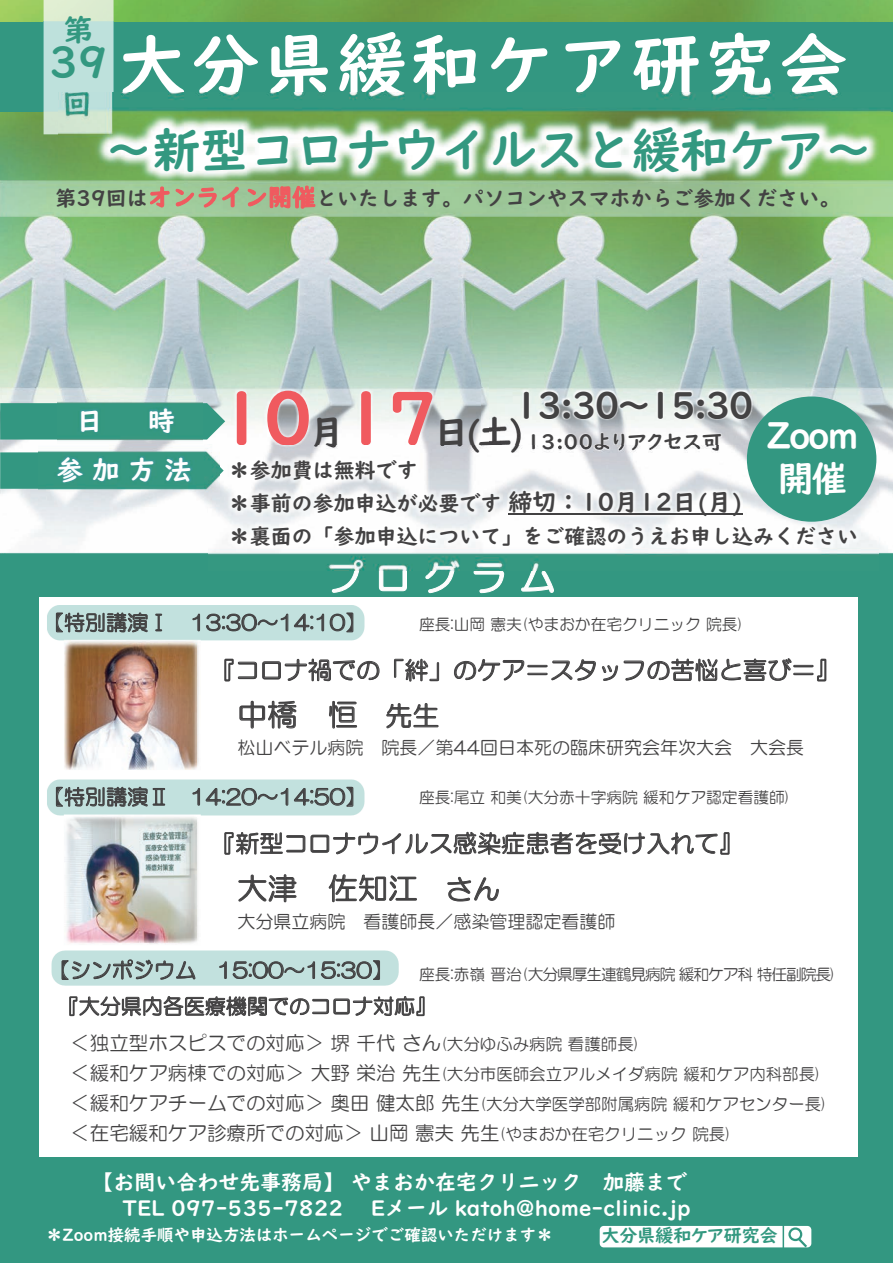
<style>
.page{position:relative;width:893px;height:1263px;background:#fff}
.page>*{position:absolute;margin:0;border:0;box-sizing:border-box;transform-origin:0 0}
.t1{font:72px "UD Digi Kyokasho NP B";color:#f05a5f}
.t2{font:69px "UD Digi Kyokasho NP B";letter-spacing:.065em;color:#fff}
.t3{font:48px "UD Digi Kyokasho NP B";color:#339880}
.t4{font:42px "UD Digi Kyokasho NP B";color:#339880}
.t5{font:36px "UD Digi Kyokasho NK B";letter-spacing:-.06em;color:#434243}
.t6{font:36px/43.2px "UD Digi Kyokasho NK B";letter-spacing:-.06em;color:#fff;text-align:center}
.t7{font:36px "UD Digi Kyokasho NP B";color:#434243}
.t8{font:30px "HG Maru Gothic MPRO";letter-spacing:.005em;color:#434243}
.t9{font:30px "UD Digi Kyokasho NP B";color:#339880}
.t10{font:27px/49.3px "UD Digi Kyokasho NP B";color:#fefefe}
.t11{font:27px "HG Maru Gothic MPRO";color:#434243}
.t12{font:24px "HG Maru Gothic MPRO";letter-spacing:.005em;color:#434243}
.t13{font:24px "UD Digi Kyokasho NP B";color:#434243}
.t14{font:21px/33px "UD Digi Kyokasho NP B";color:#434243}
.t15{font:21px "HG Maru Gothic MPRO";letter-spacing:.005em;color:#434243}
.t16{font:21px/26.1px "UD Digi Kyokasho NP B";color:#fff}
.t17{font:21px "UD Digi Kyokasho NK B";color:#434243}
.t18{font:19.5px "HG Maru Gothic MPRO";color:#434243}
.t19{font:18px "HG Maru Gothic MPRO";color:#434243}
.t20{font:18px "UD Digi Kyokasho NK B";color:#339880}
.t21{font:16.5px "HG Maru Gothic MPRO";color:#434243}
.t22{font:16.5px "UD Digi Kyokasho NP B";color:#fff}
.t23{font:15.75px "HG Maru Gothic MPRO";color:#434243}
.t24{font:15.75px "HG Maru Gothic MPRO";letter-spacing:-.07em;color:#434243}
</style>
<div class="page">
<img style="left:0;top:0;width:893px;height:388px">
<div style="left:0;top:1158px;width:893px;height:105px;background:#339781"></div>
<div style="left:0;top:22px;width:893px;height:89px;background:#339781"></div>
<img style="left:44px;top:0;width:69px;height:135px">
<img style="left:59px;top:92px;width:834px;height:136px">
<div style="left:0;top:553px;width:893px;height:43px;background:#339781"></div>
<svg style="left:331px;top:570px;width:223px;height:23px"></svg>
<div style="left:858px;top:568px;width:35px;height:637px;background:#339781"></div>
<img style="left:0;top:388px;width:893px;height:166px">
<svg style="left:150px;top:186px;width:165px;height:22px;background:#be9c82"></svg>
<img style="left:169px;top:354px;width:311px;height:159px">
<img style="left:489px;top:373px;width:287px;height:72px">
<img style="left:208px;top:445px;width:670px;height:125px">
<hr style="left:509px;top:513px;width:234px;height:2px;background:#434243">
<svg style="left:0;top:403px;width:225px;height:36px;background:#48a18d"></svg>
<img style="left:57px;top:396px;width:146px;height:49px">
<svg style="left:0;top:452px;width:224px;height:37px;background:#4aa28f"></svg>
<img style="left:38px;top:445px;width:181px;height:61px">
<div style="left:747px;top:396px;width:129px;height:126px;background:#339781;border-radius:50%"></div>
<div style="left:0;top:591px;width:39px;height:637px;background:#339781"></div>
<svg style="left:224px;top:659px;width:155px;height:22px"></svg>
<svg style="left:394px;top:659px;width:45px;height:23px"></svg>
<svg style="left:454px;top:659px;width:142px;height:22px"></svg>
<svg style="left:602px;top:665px;width:16px;height:16px"></svg>
<svg style="left:624px;top:658px;width:168px;height:23px"></svg>
<div style="left:793px;top:673px;width:20px;height:2px;border:1px solid #434243"></div>
<div style="left:793px;top:665px;width:20px;height:2px;border:1px solid #434243"></div>
<svg style="left:817px;top:659px;width:9px;height:22px"></svg>
<svg style="left:239px;top:701px;width:57px;height:28px"></svg>
<svg style="left:329px;top:701px;width:28px;height:28px"></svg>
<svg style="left:386px;top:703px;width:53px;height:25px"></svg>
<svg style="left:69px;top:996px;width:356px;height:21px"></svg>
<img style="left:47px;top:605px;width:317px;height:36px">
<svg style="left:56px;top:612px;width:92px;height:20px;background:#839392"></svg>
<svg style="left:155px;top:614px;width:7px;height:17px"></svg>
<svg style="left:192px;top:614px;width:8px;height:17px"></svg>
<svg style="left:206px;top:614px;width:82px;height:17px"></svg>
<svg style="left:294px;top:614px;width:30px;height:17px"></svg>
<svg style="left:330px;top:613px;width:23px;height:19px"></svg>
<img style="left:47px;top:779px;width:316px;height:36px">
<svg style="left:56px;top:787px;width:109px;height:20px;background:#879796"></svg>
<svg style="left:192px;top:788px;width:8px;height:18px"></svg>
<svg style="left:206px;top:787px;width:524px;height:68px"></svg>
<svg style="left:238px;top:874px;width:59px;height:28px"></svg>
<svg style="left:329px;top:874px;width:88px;height:28px"></svg>
<svg style="left:447px;top:877px;width:52px;height:25px"></svg>
<img style="left:51px;top:950px;width:347px;height:36px">
<svg style="left:62px;top:959px;width:133px;height:21px;background:#a6bebc"></svg>
<svg style="left:219px;top:961px;width:8px;height:18px"></svg>
<svg style="left:233px;top:961px;width:82px;height:18px"></svg>
<svg style="left:321px;top:960px;width:59px;height:20px"></svg>
<div style="left:600px;top:1227px;width:211px;height:20px;background:#fff;border-radius:3px"></div>
<div style="left:600px;top:1226px;width:211px;height:21px;border:2px solid #fff;border-radius:3px"></div>
<svg style="left:783px;top:1226px;width:1px;height:21px"></svg>
<div style="left:788px;top:1227px;width:14px;height:14px;border:2px solid #339781;border-radius:50%"></div>
<svg style="left:796px;top:1236px;width:13px;height:12px"></svg>
<img style="left:64px;top:640px;width:137px;height:130px">
<img style="left:64px;top:814px;width:137px;height:130px">
<hr style="left:892px;top:22px;width:1px;height:89px;background:#339781">
<img style="left:65px;top:643px;width:131px;height:126px">
<img style="left:65px;top:817px;width:131px;height:126px">
<h3 class="t9" style="left:63px;top:12px;width:31px">第</h3>
<h3 class="t4" style="left:48px;top:37px;width:61px">39</h3>
<h2 class="t2" style="left:117px;top:24px;width:732px">大分県緩和ケア研究会</h2>
<h3 class="t3" style="left:105px;top:121px;width:769px">～新型コロナウイルスと緩和ケア~</h3>
<p class="t14" style="left:55px;top:182px;width:94px">第39回は</p>
<p class="t14" style="left:316px;top:182px;width:526px">といたします。パソコンやスマホからご参加ください。</p>
<h1 class="t1" style="left:216px;top:376px;width:223px">10 17</h1>
<h3 class="t5" style="left:514px;top:384px;width:242px">13:30~15:30</h3>
<p class="t10" style="left:148px;top:396px;width:28px">時</p>
<p class="t10" style="left:57px;top:396px;width:136px;text-indent:20px">日<br>参加方法</p>
<h3 class="t6" style="left:766px;top:414px;width:94px">Zoom開催</h3>
<h3 class="t7" style="left:433px;top:411px;width:94px">日土( (</h3>
<h3 class="t7" style="left:309px;top:411px;width:37px">月</h3>
<p class="t17" style="left:526px;top:430px;width:198px">13:00よりアクセス可</p>
<p class="t14" style="left:229px;top:454px;width:190px">＊参加費は無料です</p>
<p class="t13" style="left:508px;top:488px;width:236px">締切：10月12日月( (</p>
<p class="t14" style="left:229px;top:487px;width:631px">＊事前の参加申込が必要です<br>＊裏面の「参加申込について」をご確認のうえお申し込みください</p>
<p class="t15" style="left:43px;top:612px;width:128px">【特別講演Ⅰ</p>
<p class="t15" style="left:43px;top:786px;width:128px">【特別講演Ⅱ</p>
<p class="t15" style="left:190px;top:612px;width:178px">13:30～14:10】</p>
<p class="t23" style="left:419px;top:617px;width:326px">座長:山岡憲夫(やまおか在宅クリニック院長(</p>
<p class="t12" style="left:211px;top:658px;width:630px">『コロナ禍での「絆」のケア＝スタッフの苦悩と喜び=『</p>
<p class="t11" style="left:385px;top:702px;width:56px">先生</p>
<h3 class="t8" style="left:237px;top:700px;width:62px">中橋</h3>
<h3 class="t8" style="left:328px;top:700px;width:31px">恒</h3>
<p class="t19" style="left:237px;top:739px;width:127px">松山ベテル病院</p>
<p class="t15" style="left:190px;top:786px;width:178px">14:20～14:50】</p>
<p class="t19" style="left:381px;top:739px;width:352px">院長／第44回日本死の臨床研究会年次大会</p>
<p class="t19" style="left:750px;top:739px;width:55px">大会長</p>
<p class="t23" style="left:419px;top:789px;width:373px">座長:尾立和美(大分赤十字病院緩和ケア認定看護師(</p>
<p class="t12" style="left:211px;top:831px;width:533px">『新型コロナウイルス感染症患者を受け入れて『</p>
<p class="t11" style="left:446px;top:876px;width:56px">さん</p>
<h3 class="t8" style="left:237px;top:873px;width:62px">大津</h3>
<h3 class="t8" style="left:328px;top:873px;width:92px">佐知江</h3>
<p class="t19" style="left:237px;top:913px;width:109px">大分県立病院</p>
<p class="t19" style="left:363px;top:913px;width:253px">看護師長／感染管理認定看護師</p>
<p class="t15" style="left:49px;top:959px;width:149px">【シンポジウム</p>
<p class="t15" style="left:217px;top:959px;width:178px">15:00～15:30】</p>
<p class="t24" style="left:419px;top:966px;width:418px">座長:赤嶺晋治(大分県厚生連鶴見病院緩和ケア科特任副院長(</p>
<p class="t15" style="left:58px;top:996px;width:380px">『大分県内各医療機関でのコロナ対応『</p>
<p class="t18" style="left:70px;top:1033px;width:372px">＜独立型ホスピスでの対応＞堺千代さん</p>
<p class="t21" style="left:441px;top:1036px;width:200px">(大分ゆふみ病院看護師長(</p>
<p class="t18" style="left:70px;top:1063px;width:372px">＜緩和ケア病棟での対応＞大野栄治先生</p>
<p class="t21" style="left:441px;top:1065px;width:382px">(大分市医師会立アルメイダ病院緩和ケア内科部長(</p>
<p class="t18" style="left:70px;top:1093px;width:411px">＜緩和ケアチームでの対応＞奥田健太郎先生</p>
<p class="t21" style="left:480px;top:1096px;width:348px">(大分大学医学部附属病院緩和ケアセンター長(</p>
<p class="t18" style="left:70px;top:1123px;width:431px">＜在宅緩和ケア診療所での対応＞山岡憲夫先生</p>
<p class="t21" style="left:500px;top:1126px;width:233px">(やまおか在宅クリニック院長(</p>
<p class="t16" style="left:603px;top:1169px;width:85px">加藤まで</p>
<p class="t16" style="left:371px;top:1169px;width:321px;text-indent:-278px">【お問い合わせ先事務局】やまおか在宅クリニック<br>Eメール katoh@home-clinic.jp</p>
<p class="t16" style="left:122px;top:1195px;width:222px">TEL 097-535-7822</p>
<p class="t22" style="left:46px;top:1225px;width:508px">＊Zoom接続手順や申込方法はホームページでご確認いただけます＊</p>
<p class="t20" style="left:601px;top:1225px;width:178px">大分県緩和ケア研究会</p>
</div>
